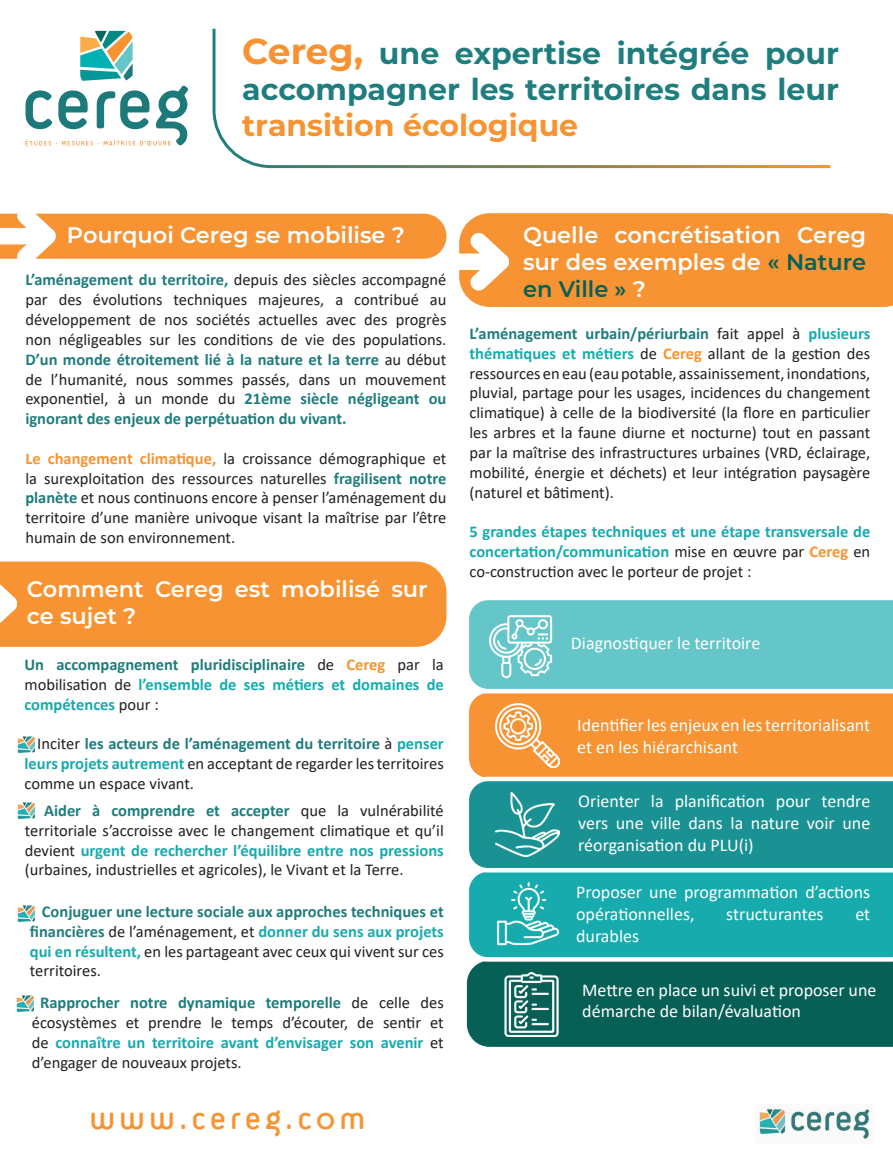
<style>
.page{position:relative;width:893px;height:1149px;background:#fff}
.page>*{position:absolute;margin:0;border:0;box-sizing:border-box;transform-origin:0 0}
.t1{font:36px "Sci Fly Sans";letter-spacing:.11em;color:#f79331}
.t2{font:700 30px/36px "Montserrat";color:#1f7d7d}
.t3{font:700 30px "Montserrat";color:#f79331}
.t4{font:600 22.5px/27px "Montserrat";color:#fff}
.t5{font:18px/21.6px "Calibri";color:#fff}
.t6{font:16.5px/19.8px "Calibri";color:#231f20;text-align:justify}
.t7{font:700 16.5px/19.8px "Calibri";color:#17abae;text-align:justify}
.s1{font-size:36px;color:#f79332}
.s2{font-weight:700;color:#1f7d7d}
.s3{font-weight:700;color:#f79332}
.s4{color:#1f7d7d}
.s5{font-weight:400;color:#231f20}
.s6{color:#f79332}
.s7{color:#fff}
.s8{font-weight:700;color:#17abae}
.s9{color:#066056}
</style>
<div class="page">
<svg style="left:25px;top:31px;width:163px;height:114px"></svg>
<svg style="left:212px;top:28px;width:619px;height:141px"></svg>
<div style="left:0;top:561px;width:446px;height:86px;background:#f79332"></div>
<img style="left:17px;top:736px;width:18px;height:17px">
<img style="left:17px;top:802px;width:18px;height:17px">
<img style="left:17px;top:905px;width:18px;height:16px">
<img style="left:17px;top:995px;width:18px;height:17px">
<img style="left:758px;top:1107px;width:114px;height:33px">
<svg style="left:466px;top:600px;width:427px;height:446px;background:#639d86"></svg>
<svg style="left:466px;top:776px;width:427px;height:96px;background:#359e9e"></svg>
<img style="left:488px;top:614px;width:64px;height:63px">
<img style="left:495px;top:703px;width:64px;height:64px">
<img style="left:496px;top:792px;width:63px;height:64px">
<img style="left:496px;top:881px;width:64px;height:64px">
<img style="left:500px;top:972px;width:63px;height:63px">
<svg style="left:459px;top:213px;width:434px;height:94px;background:#f7983c"></svg>
<svg style="left:0;top:213px;width:446px;height:46px;background:#f79e47"></svg>
<h2 class="t2" style="left:242px;top:33px;width:598px"><span class="s1">Cereg,</span> une expertise intégrée pour accompagner les territoires dans leur</h2>
<h2 class="t3" style="left:242px;top:103px;width:337px">transition écologique</h2>
<h3 class="t4" style="left:67px;top:220px;width:339px">Pourquoi Cereg se mobilise ?</h3>
<p class="t6" style="left:25px;top:269px;width:423px"><span class="s2">L’aménagement du territoire,</span> depuis des siècles accompagné par des évolutions techniques majeures, a contribué au développement de nos sociétés actuelles avec des progrès non négligeables sur les conditions de vie des populations.<br><span class="s2">D’un monde étroitement lié à la nature et la terre</span> au début de l’humanité, nous sommes passés, dans un mouvement exponentiel, à un monde du <span class="s2">21ème siècle négligeant ou ignorant des enjeux de perpétuation du vivant.</span></p>
<p class="t6" style="left:25px;top:448px;width:423px"><span class="s3">Le changement climatique,</span> la croissance démographique et la surexploitation des ressources naturelles <span class="s2">fragilisent notre planète</span> et nous continuons encore à penser l’aménagement du territoire d’une manière univoque visant la maîtrise par l’être humain de son environnement.</p>
<h3 class="t4" style="left:27px;top:574px;width:402px">Comment Cereg est mobilisé sur ce sujet ?</h3>
<p class="t7" style="left:24px;top:654px;width:421px"><span class="s4">Un accompagnement pluridisciplinaire</span> <span class="s5">de</span> <span class="s6">Cereg</span> <span class="s5">par la mobilisation de</span> l’ensemble de ses métiers et domaines de compétences <span class="s5">pour :</span></p>
<p class="t6" style="left:24px;top:733px;width:421px"><span class="s7">•</span> Inciter <span class="s2">les acteurs de l’aménagement du territoire</span> à <span class="s8">penser leurs projets autrement</span> en acceptant de regarder les territoires comme un espace vivant.</p>
<p class="t6" style="left:25px;top:799px;width:420px"><span class="s7">•</span> <span class="s2">Aider à comprendre et accepter</span> que la vulnérabilité territoriale s’accroisse avec le changement climatique et qu’il devient <span class="s8">urgent de rechercher l’équilibre entre nos pressions </span>(urbaines, industrielles et agricoles), le Vivant et la Terre.</p>
<p class="t6" style="left:30px;top:900px;width:415px"><span class="s7">•</span> <span class="s2">Conjuguer une lecture sociale aux approches techniques et financières</span> de l’aménagement, et <span class="s8">donner du sens aux projets qui en résultent,</span> en les partageant avec ceux qui vivent sur ces territoires.</p>
<p class="t6" style="left:32px;top:992px;width:413px"><span class="s7">•</span><span class="s2">Rapprocher notre dynamique temporelle</span> de celle des écosystèmes et prendre le temps d’écouter, de sentir et de <span class="s8">connaître un territoire avant d’envisager son avenir</span> et d’engager de nouveaux projets.</p>
<h1 class="t1" style="left:89px;top:1095px;width:277px">www.cereg.com</h1>
<h3 class="t4" style="left:523px;top:220px;width:344px;text-align:justify">Quelle concrétisation Cereg sur des exemples de <span class="s9">« Nature en Ville »</span> ?</h3>
<p class="t6" style="left:469px;top:323px;width:402px"><span class="s2">L’aménagement urbain/périurbain</span> fait appel à <span class="s8">plusieurs thématiques et métiers</span> de <span class="s3">Cereg</span> allant de la gestion des ressources en eau (eau potable, assainissement, inondations, pluvial, partage pour les usages, incidences du changement climatique) à celle de la biodiversité (la flore en particulier les arbres et la faune diurne et nocturne) tout en passant par la maîtrise des infrastructures urbaines (VRD, éclairage, mobilité, énergie et déchets) et leur intégration paysagère (naturel et bâtiment).</p>
<p class="t7" style="left:469px;top:521px;width:402px">5 grandes étapes techniques et une étape transversale de concertation/communication <span class="s5">mise en œuvre par</span> <span class="s6">Cereg</span> <span class="s5">en co-construction avec le porteur de projet :</span></p>
<p class="t5" style="left:571px;top:631px;width:191px">Diagnostiquer le territoire</p>
<p class="t5" style="left:577px;top:713px;width:295px">Identifier les enjeux en les territorialisant et en les hiérarchisant</p>
<p class="t5" style="left:578px;top:789px;width:294px;text-align:justify">Orienter la planification pour tendre vers une ville dans la nature voir une réorganisation du PLU(i)</p>
<p class="t5" style="left:576px;top:880px;width:296px">Proposer une programmation d’actions opérationnelles,</p>
<p class="t5" style="left:726px;top:902px;width:99px">structurantes</p>
<p class="t5" style="left:855px;top:902px;width:16px">et</p>
<p class="t5" style="left:576px;top:924px;width:65px">durables</p>
<p class="t5" style="left:582px;top:978px;width:296px">Mettre en place un suivi et proposer une démarche de bilan/évaluation</p>
</div>
